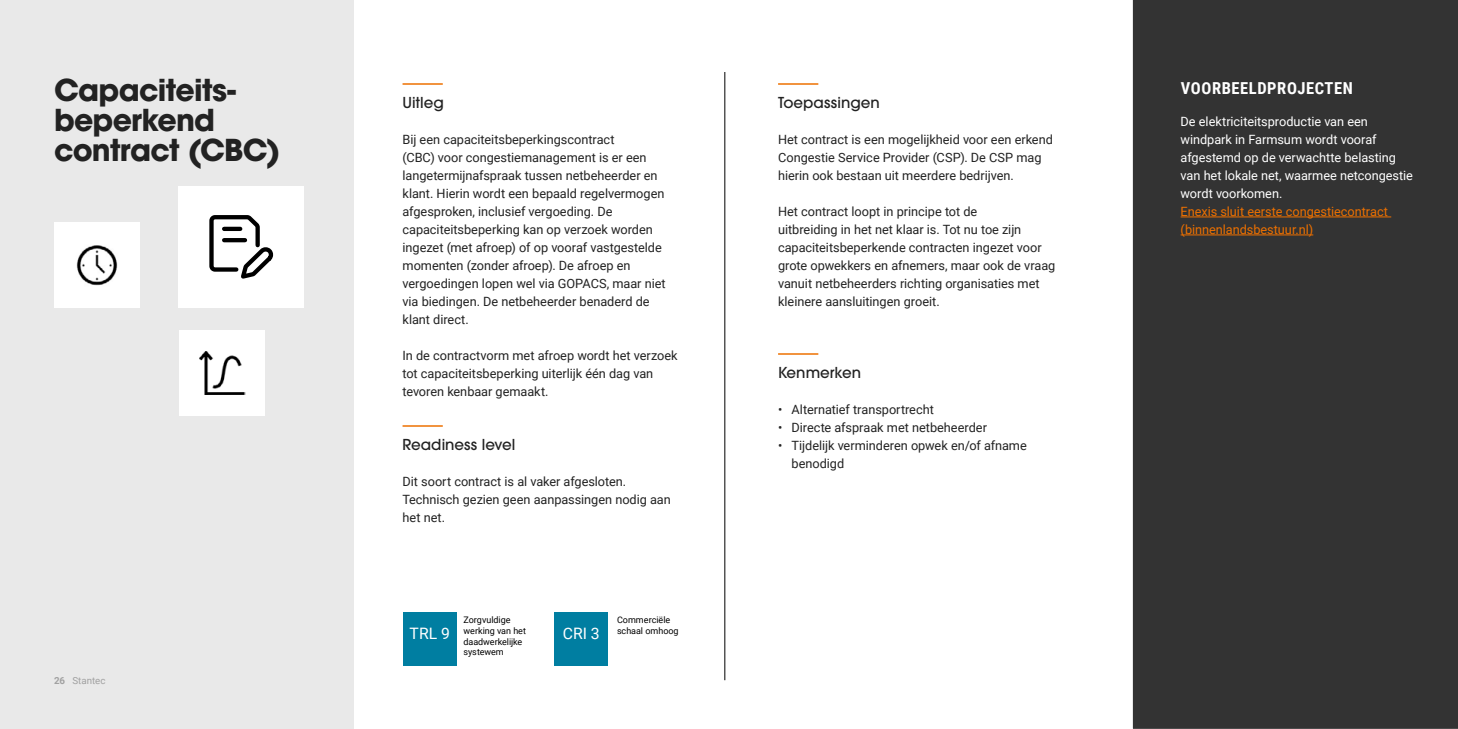
<style>
.page{position:relative;width:1458px;height:729px;background:#fff}
.page>*{position:absolute;margin:0;border:0;box-sizing:border-box;transform-origin:0 0}
.t1{font:700 30px/30px "ITC Avant Garde Pro";letter-spacing:-.025em;color:#222}
.t2{font:700 16.5px "Roboto Condensed";letter-spacing:.035em;color:#fff}
.t3{font:15.75px "Roboto";color:#fff}
.t4{font:500 15px "ITC Avant Garde Pro";letter-spacing:.005em;color:#222}
.t5{font:12.75px/18px "Roboto";letter-spacing:-.005em;color:#222}
.t6{font:12.75px/18px "Roboto";letter-spacing:-.005em;color:#fff}
.t7{font:12.75px/18px "Roboto";letter-spacing:-.005em;color:#ed7000}
.t8{font:9.75px "Roboto";color:#a1a1a1}
.t9{font:9px/10.8px "Roboto";letter-spacing:-.005em;color:#000}
.s1{font-weight:700}
</style>
<div class="page">
<div style="left:1132px;top:0;width:326px;height:729px;background:#333"></div>
<div style="left:0;top:0;width:353px;height:729px;background:#e9e9e9"></div>
<hr style="left:778px;top:83px;width:40px;height:2px;background:#ed7000">
<hr style="left:403px;top:425px;width:40px;height:2px;background:#ed7000">
<hr style="left:778px;top:353px;width:40px;height:2px;background:#ed7000">
<hr style="left:403px;top:83px;width:40px;height:2px;background:#ed7000">
<div style="left:54px;top:223px;width:85px;height:85px;background:#fff"></div>
<img style="left:76px;top:245px;width:42px;height:41px">
<div style="left:178px;top:186px;width:126px;height:122px;background:#fff"></div>
<svg style="left:209px;top:215px;width:65px;height:64px"></svg>
<hr style="left:224px;top:227px;width:16px;height:4px;background:#000">
<hr style="left:224px;top:238px;width:21px;height:4px;background:#000">
<div style="left:180px;top:330px;width:85px;height:86px;background:#fff"></div>
<img style="left:200px;top:351px;width:45px;height:44px">
<hr style="left:1181px;top:217px;width:210px;height:1px;background:#ed7000">
<hr style="left:1181px;top:235px;width:132px;height:1px;background:#ed7000">
<hr style="left:725px;top:72px;width:1px;height:608px;background:#000">
<div style="left:555px;top:612px;width:53px;height:53px;background:#007ea1"></div>
<div style="left:403px;top:612px;width:53px;height:53px;background:#007ea1"></div>
<h1 class="t1" style="left:54px;top:74px;width:228px">Capaciteits&shy;beperkend contract (CBC)</h1>
<p class="t8" style="left:54px;top:674px;width:53px"><span class="s1">26</span> Stantec</p>
<p class="t4" style="left:403px;top:93px;width:43px">Uitleg</p>
<p class="t5" style="left:403px;top:130px;width:265px">Bij een capaciteitsbeperkingscontract<br>(CBC) voor congestiemanagement is er een langetermijnafspraak tussen netbeheerder en klant. Hierin wordt een bepaald regelvermogen afgesproken, inclusief vergoeding. De capaciteitsbeperking kan op verzoek worden ingezet (met afroep) of op vooraf vastgestelde momenten (zonder afroep). De afroep en vergoedingen lopen wel via GOPACS, maar niet via biedingen. De netbeheerder benaderd de klant direct.</p>
<p class="t5" style="left:403px;top:346px;width:277px">In de contractvorm met afroep wordt het verzoek tot capaciteitsbeperking uiterlijk één dag van tevoren kenbaar gemaakt.</p>
<p class="t4" style="left:403px;top:435px;width:114px">Readiness level</p>
<p class="t5" style="left:403px;top:472px;width:270px">Dit soort contract is al vaker afgesloten.<br>Technisch gezien geen aanpassingen nodig aan het net.</p>
<p class="t9" style="left:464px;top:614px;width:64px">Zorgvuldige werking van het daadwerkelijke systewem</p>
<p class="t9" style="left:617px;top:614px;width:63px">Commerciële schaal omhoog</p>
<p class="t3" style="left:410px;top:622px;width:42px">TRL 9</p>
<p class="t3" style="left:563px;top:622px;width:38px">CRI 3</p>
<p class="t4" style="left:778px;top:93px;width:103px">Toepassingen</p>
<p class="t5" style="left:778px;top:130px;width:276px">Het contract is een mogelijkheid voor een erkend<br>Congestie Service Provider (CSP). De CSP mag hierin ook bestaan uit meerdere bedrijven.</p>
<p class="t5" style="left:778px;top:202px;width:279px">Het contract loopt in principe tot de<br>uitbreiding in het net klaar is. Tot nu toe zijn capaciteitsbeperkende contracten ingezet voor grote opwekkers en afnemers, maar ook de vraag vanuit netbeheerders richting organisaties met kleinere aansluitingen groeit.</p>
<p class="t4" style="left:778px;top:363px;width:85px">Kenmerken</p>
<p class="t5" style="left:778px;top:400px;width:157px">• Alternatief transportrecht</p>
<p class="t5" style="left:778px;top:418px;width:210px">• Directe afspraak met netbeheerder</p>
<p class="t5" style="left:792px;top:436px;width:237px;text-indent:-14px">• Tijdelijk verminderen opwek en/of afname benodigd</p>
<p class="t2" style="left:1181px;top:77px;width:174px">VOORBEELDPROJECTEN</p>
<p class="t6" style="left:1181px;top:112px;width:234px">De elektriciteitsproductie van een windpark in Farmsum wordt vooraf afgestemd op de verwachtte belasting van het lokale net, waarmee netcongestie wordt voorkomen.</p>
<p class="t7" style="left:1181px;top:202px;width:209px">Enexis sluit eerste congestiecontract (binnenlandsbestuur.nl)</p>
</div>
